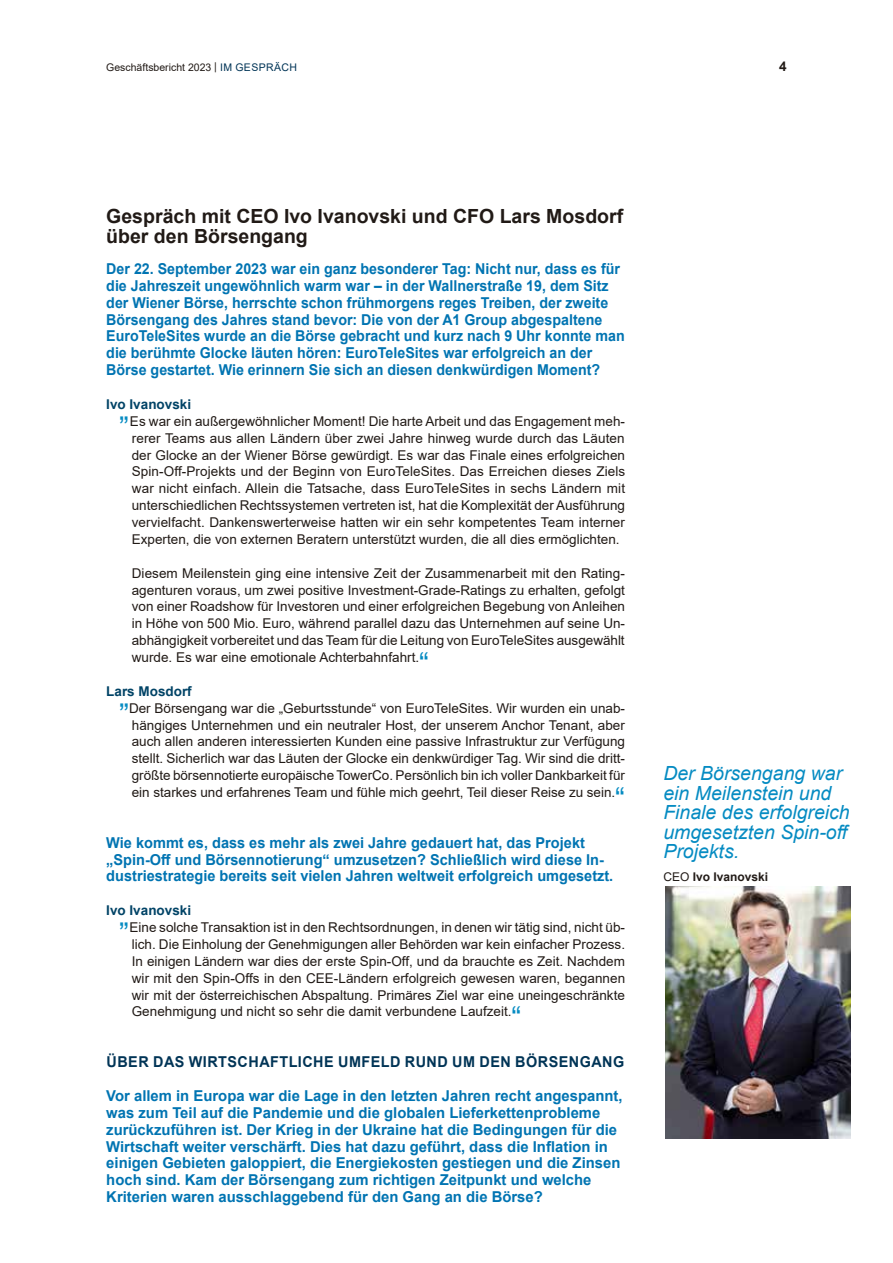
<style>
.page{position:relative;width:893px;height:1263px;background:#fff}
.page>*{position:absolute;margin:0;border:0;box-sizing:border-box;transform-origin:0 0}
.t1{font:30px "Arial";color:#058bc2}
.t2{font:italic 19.5px/19.5px "Arial";color:#058bc2}
.t3{font:700 19.5px/19.5px "Arial";color:#211a16}
.t4{font:700 15px/16.8px "Arial";color:#0074b2}
.t5{font:700 15px/16.8px "Arial";color:#0074b2;scale:.95 1}
.t6{font:700 15px "Arial";letter-spacing:.03em;color:#003456;scale:.96 1}
.t7{font:13.5px/16.8px "Arial";color:#211a16;text-align:justify}
.t8{font:700 13.5px "Arial";color:#004366}
.t9{font:700 13.5px "Arial";color:#211a16}
.t10{font:700 12px "Arial";color:#211a16}
.t11{font:10.5px "Arial";color:#211a16}
.s1{color:#003456}
.s2{font-weight:400}
</style>
<div class="page">
<img style="left:665px;top:887px;width:185px;height:252px">
<p class="t11" style="left:106px;top:61px;width:192px">Geschäftsbericht 2023 | <span class="s1">IM GESPRÄCH</span></p>
<p class="t9" style="left:779px;top:57px;width:9px">4</p>
<h2 class="t3" style="left:106px;top:207px;width:518px">Gespräch mit CEO Ivo Ivanovski und CFO Lars Mosdorf über den Börsengang</h2>
<p class="t5" style="left:106px;top:260px;width:547px">Der 22. September 2023 war ein ganz besonderer Tag: Nicht nur, dass es für die Jahreszeit ungewöhnlich warm war – in der Wallnerstraße 19, dem Sitz der Wiener Börse, herrschte schon frühmorgens reges Treiben, der zweite Börsengang des Jahres stand bevor: Die von der A1 Group abgespaltene EuroTeleSites wurde an die Börse gebracht und kurz nach 9 Uhr konnte man die berühmte Glocke läuten hören: EuroTeleSites war erfolgreich an der Börse gestartet. Wie erinnern Sie sich an diesen denkwürdigen Moment?</p>
<p class="t8" style="left:106px;top:395px;width:86px">Ivo Ivanovski</p>
<h1 class="t1" style="left:119px;top:407px;width:11px">”</h1>
<p class="t7" style="left:130px;top:413px;width:497px">Es war ein außergewöhnlicher Moment! Die harte Arbeit und das Engagement meh&shy;rerer Teams aus allen Ländern über zwei Jahre hinweg wurde durch das Läuten der Glocke an der Wiener Börse gewürdigt. Es war das Finale eines erfolgreichen Spin-Off-Projekts und der Beginn von EuroTeleSites. Das Erreichen dieses Ziels war nicht einfach. Allein die Tatsache, dass EuroTeleSites in sechs Ländern mit unterschiedlichen Rechtssystemen vertreten ist, hat die Komplexität der Ausführung vervielfacht. Dankenswerterweise hatten wir ein sehr kompetentes Team interner Experten, die von externen Beratern unterstützt wurden, die all dies ermöglichten.</p>
<p class="t7" style="left:132px;top:564px;width:495px">Diesem Meilenstein ging eine intensive Zeit der Zusammenarbeit mit den Rating&shy;agenturen voraus, um zwei positive Investment-Grade-Ratings zu erhalten, gefolgt von einer Roadshow für Investoren und einer erfolgreichen Begebung von Anleihen in Höhe von 500 Mio. Euro, während parallel dazu das Unternehmen auf seine Un&shy;abhängigkeit vorbereitet und das Team für die Leitung von EuroTeleSites ausgewählt wurde. Es war eine emotionale Achterbahnfahrt.</p>
<h1 class="t1" style="left:419px;top:643px;width:11px">“</h1>
<p class="t8" style="left:106px;top:681px;width:87px">Lars Mosdorf</p>
<h1 class="t1" style="left:119px;top:693px;width:11px">”</h1>
<p class="t7" style="left:129px;top:699px;width:497px">Der Börsengang war die „Geburtsstunde“ von EuroTeleSites. Wir wurden ein unab&shy;hängiges Unternehmen und ein neutraler Host, der unserem Anchor Tenant, aber auch allen anderen interessierten Kunden eine passive Infrastruktur zur Verfügung stellt. Sicherlich war das Läuten der Glocke ein denkwürdiger Tag. Wir sind die dritt&shy;größte börsennotierte europäische TowerCo. Persönlich bin ich voller Dankbarkeit für ein starkes und erfahrenes Team und fühle mich geehrt, Teil dieser Reise zu sein.</p>
<h1 class="t1" style="left:615px;top:778px;width:11px">“</h1>
<p class="t4" style="left:106px;top:834px;width:508px">Wie kommt es, dass es mehr als zwei Jahre gedauert hat, das Projekt „Spin-Off und Börsennotierung“ umzusetzen? Schließlich wird diese In&shy;dustriestrategie bereits seit vielen Jahren weltweit erfolgreich umgesetzt.</p>
<p class="t8" style="left:106px;top:901px;width:86px">Ivo Ivanovski</p>
<h1 class="t1" style="left:119px;top:913px;width:11px">”</h1>
<p class="t7" style="left:130px;top:919px;width:497px">Eine solche Transaktion ist in den Rechtsordnungen, in denen wir tätig sind, nicht üb&shy;lich. Die Einholung der Genehmigungen aller Behörden war kein einfacher Prozess.<br>In einigen Ländern war dies der erste Spin-Off, und da brauchte es Zeit. Nachdem wir mit den Spin-Offs in den CEE-Ländern erfolgreich gewesen waren, begannen wir mit der österreichischen Abspaltung. Primäres Ziel war eine uneingeschränkte Genehmigung und nicht so sehr die damit verbundene Laufzeit.</p>
<h1 class="t1" style="left:512px;top:997px;width:11px">“</h1>
<p class="t6" style="left:107px;top:1051px;width:541px">ÜBER DAS WIRTSCHAFTLICHE UMFELD RUND UM DEN BÖRSENGANG</p>
<p class="t4" style="left:106px;top:1087px;width:518px">Vor allem in Europa war die Lage in den letzten Jahren recht angespannt, was zum Teil auf die Pandemie und die globalen Lieferkettenprobleme zurückzuführen ist. Der Krieg in der Ukraine hat die Bedingungen für die Wirtschaft weiter verschärft. Dies hat dazu geführt, dass die Inflation in einigen Gebieten galoppiert, die Energiekosten gestiegen und die Zinsen hoch sind. Kam der Börsengang zum richtigen Zeitpunkt und welche Kriterien waren ausschlaggebend für den Gang an die Börse?</p>
<h2 class="t2" style="left:663px;top:764px;width:188px">Der Börsengang war ein Meilenstein und<br>Finale des erfolgreich umgesetzten Spin-off<br>Projekts.</h2>
<p class="t10" style="left:663px;top:869px;width:106px"><span class="s2">CEO</span> Ivo Ivanovski</p>
</div>
